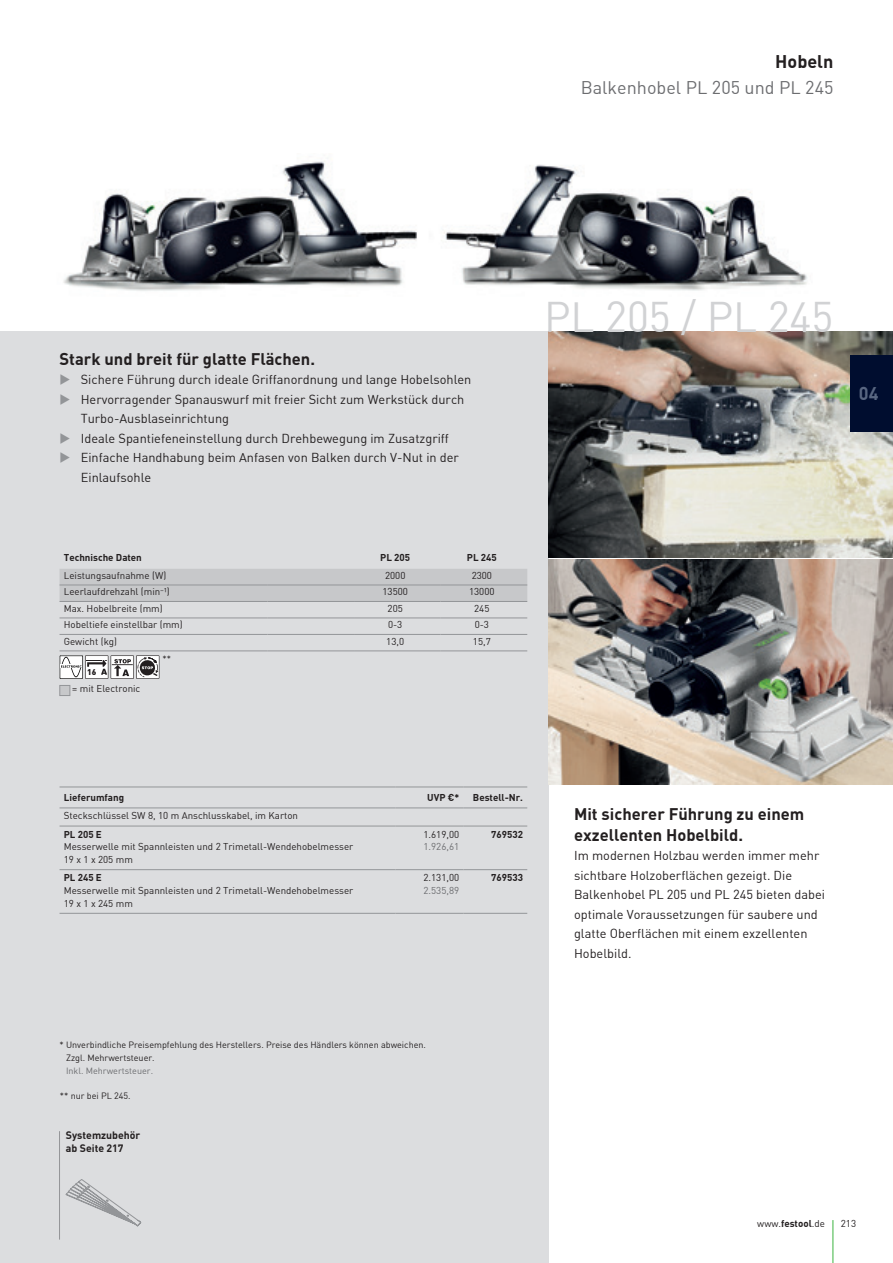
<style>
.page{position:relative;width:893px;height:1263px;background:#fff}
.page>*{position:absolute;margin:0;border:0;box-sizing:border-box;transform-origin:0 0}
.t1{font:42px "DIN Pro";color:#d1d2d4}
.t2{font:18px "DIN Pro";color:#6c6d70}
.t3{font:700 18px "DIN Pro";color:#231f20}
.t4{font:700 18px "DIN Pro";color:#586681}
.t5{font:700 16.5px/21px "DIN Pro";color:#231f20}
.t6{font:12.75px/19.5px "DIN Pro";color:#231f20}
.t7{font:700 10.5px/13.5px "DIN Pro";color:#231f20}
.t8{font:9.75px/12.8px "DIN Pro";color:#231f20}
.t9{font:700 9.75px "DIN Pro";color:#231f20}
.t10{font:9.75px "DIN Pro";color:#6c6d70}
.t11{font:9px/12.8px "DIN Pro";color:#231f20}
.t12{font:9px "DIN Pro";color:#6c6d70}
.t13{font:900 8.25px "DIN Pro";color:#231f20}
.s1{color:#939598}
.s2{font-weight:700}
</style>
<div class="page">
<div style="left:0;top:332px;width:549px;height:931px;background:#dcdddf"></div>
<hr style="left:59px;top:1131px;width:1px;height:108px;background:#939598">
<svg style="left:66px;top:1179px;width:75px;height:47px"></svg>
<img style="left:549px;top:332px;width:344px;height:225px">
<img style="left:549px;top:559px;width:344px;height:225px">
<img style="left:63px;top:161px;width:745px;height:130px">
<hr style="left:832px;top:1220px;width:1px;height:43px;background:#45b749">
<div style="left:850px;top:355px;width:43px;height:77px;background:#000d2f"></div>
<svg style="left:60px;top:617px;width:467px;height:34px"></svg>
<div style="left:60px;top:569px;width:467px;height:32px;background:#c7c8ca"></div>
<hr style="left:60px;top:585px;width:207px;height:1px;background:#939598">
<hr style="left:267px;top:585px;width:87px;height:1px;background:#939598">
<hr style="left:354px;top:585px;width:87px;height:1px;background:#939598">
<hr style="left:441px;top:585px;width:86px;height:1px;background:#939598">
<hr style="left:60px;top:601px;width:207px;height:1px;background:#939598">
<hr style="left:267px;top:601px;width:87px;height:1px;background:#939598">
<hr style="left:354px;top:601px;width:87px;height:1px;background:#939598">
<hr style="left:441px;top:601px;width:86px;height:1px;background:#939598">
<hr style="left:60px;top:618px;width:207px;height:1px;background:#939598">
<hr style="left:267px;top:618px;width:87px;height:1px;background:#939598">
<hr style="left:354px;top:618px;width:87px;height:1px;background:#939598">
<hr style="left:441px;top:618px;width:86px;height:1px;background:#939598">
<hr style="left:60px;top:634px;width:207px;height:1px;background:#939598">
<hr style="left:267px;top:634px;width:87px;height:1px;background:#939598">
<hr style="left:354px;top:634px;width:87px;height:1px;background:#939598">
<hr style="left:441px;top:634px;width:86px;height:1px;background:#939598">
<hr style="left:60px;top:651px;width:207px;height:1px;background:#939598">
<hr style="left:267px;top:651px;width:87px;height:1px;background:#939598">
<hr style="left:354px;top:651px;width:87px;height:1px;background:#939598">
<hr style="left:441px;top:651px;width:86px;height:1px;background:#939598">
<svg style="left:60px;top:655px;width:98px;height:24px;background:#bbbaba"></svg>
<div style="left:60px;top:685px;width:10px;height:11px;background:#c7c8ca;border:1px solid #939598"></div>
<hr style="left:60px;top:787px;width:335px;height:1px;background:#939598">
<hr style="left:395px;top:787px;width:68px;height:1px;background:#939598">
<hr style="left:463px;top:787px;width:64px;height:1px;background:#939598">
<hr style="left:60px;top:808px;width:335px;height:1px;background:#939598">
<hr style="left:395px;top:808px;width:68px;height:1px;background:#939598">
<hr style="left:463px;top:808px;width:64px;height:1px;background:#939598">
<hr style="left:60px;top:826px;width:335px;height:1px;background:#939598">
<hr style="left:395px;top:826px;width:68px;height:1px;background:#939598">
<hr style="left:463px;top:826px;width:64px;height:1px;background:#939598">
<hr style="left:60px;top:869px;width:335px;height:1px;background:#939598">
<hr style="left:395px;top:869px;width:68px;height:1px;background:#939598">
<hr style="left:463px;top:869px;width:64px;height:1px;background:#939598">
<hr style="left:60px;top:913px;width:335px;height:1px;background:#939598">
<hr style="left:395px;top:913px;width:68px;height:1px;background:#939598">
<hr style="left:463px;top:913px;width:64px;height:1px;background:#939598">
<h2 class="t3" style="left:775px;top:51px;width:60px">Hobeln</h2>
<h2 class="t2" style="left:581px;top:77px;width:254px">Balkenhobel PL 205 und PL 245</h2>
<p class="t5" style="left:60px;top:348px;width:257px">Stark und breit für glatte Flächen.</p>
<p class="t6" style="left:60px;top:370px;width:413px"><span class="s1">◆</span> Sichere Führung durch ideale Griffanordnung und lange Hobelsohlen</p>
<p class="t6" style="left:81px;top:390px;width:385px;text-indent:-21px"><span class="s1">◆</span> Hervorragender Spanauswurf mit freier Sicht zum Werkstück durch<br>Turbo-Ausblaseinrichtung</p>
<p class="t6" style="left:60px;top:428px;width:391px"><span class="s1">◆</span> Ideale Spantiefeneinstellung durch Drehbewegung im Zusatzgriff</p>
<p class="t6" style="left:81px;top:448px;width:380px;text-indent:-21px"><span class="s1">◆</span> Einfache Handhabung beim Anfasen von Balken durch V-Nut in der<br>Einlaufsohle</p>
<p class="t9" style="left:64px;top:551px;width:80px">Technische Daten</p>
<p class="t9" style="left:380px;top:551px;width:31px">PL 205</p>
<p class="t9" style="left:467px;top:551px;width:31px">PL 245</p>
<p class="t8" style="left:64px;top:569px;width:104px">Leistungsaufnahme (W)</p>
<p class="t8" style="left:385px;top:569px;width:22px">2000</p>
<p class="t8" style="left:472px;top:569px;width:22px">2300</p>
<p class="t8" style="left:64px;top:586px;width:107px">Leerlaufdrehzahl (min⁻¹)</p>
<p class="t8" style="left:382px;top:586px;width:27px">13500</p>
<p class="t8" style="left:469px;top:586px;width:27px">13000</p>
<p class="t8" style="left:64px;top:602px;width:100px">Max. Hobelbreite (mm)</p>
<p class="t8" style="left:388px;top:602px;width:17px">205</p>
<p class="t8" style="left:474px;top:602px;width:17px">245</p>
<p class="t8" style="left:64px;top:619px;width:120px">Hobeltiefe einstellbar (mm)</p>
<p class="t8" style="left:388px;top:619px;width:16px">0-3</p>
<p class="t8" style="left:475px;top:619px;width:16px">0-3</p>
<p class="t8" style="left:64px;top:635px;width:55px">Gewicht (kg)</p>
<p class="t8" style="left:386px;top:635px;width:19px">13,0</p>
<p class="t8" style="left:473px;top:635px;width:19px">15,7</p>
<p class="t13" style="left:87px;top:666px;width:11px">16</p>
<p class="t8" style="left:72px;top:682px;width:70px">= mit Electronic</p>
<p class="t11" style="left:162px;top:652px;width:10px">**</p>
<h1 class="t1" style="left:544px;top:293px;width:291px">PL 205 / PL 245</h1>
<h2 class="t4" style="left:859px;top:383px;width:21px">04</h2>
<p class="t9" style="left:64px;top:792px;width:62px">Lieferumfang</p>
<p class="t9" style="left:427px;top:792px;width:34px">UVP €*</p>
<p class="t9" style="left:473px;top:792px;width:52px">Bestell-Nr.</p>
<p class="t8" style="left:64px;top:810px;width:236px">Steckschlüssel SW 8, 10 m Anschlusskabel, im Karton</p>
<p class="t9" style="left:64px;top:828px;width:40px">PL 205 E</p>
<p class="t8" style="left:64px;top:840px;width:291px">Messerwelle mit Spannleisten und 2 Trimetall-Wendehobelmesser<br>19 x 1 x 205 mm</p>
<p class="t8" style="left:423px;top:828px;width:37px">1.619,00</p>
<p class="t10" style="left:423px;top:841px;width:37px">1.926,61</p>
<p class="t9" style="left:491px;top:828px;width:33px">769532</p>
<p class="t9" style="left:64px;top:872px;width:40px">PL 245 E</p>
<p class="t8" style="left:64px;top:884px;width:291px">Messerwelle mit Spannleisten und 2 Trimetall-Wendehobelmesser<br>19 x 1 x 245 mm</p>
<p class="t8" style="left:423px;top:871px;width:37px">2.131,00</p>
<p class="t10" style="left:423px;top:885px;width:37px">2.535,89</p>
<p class="t9" style="left:491px;top:872px;width:33px">769533</p>
<p class="t11" style="left:66px;top:1039px;width:361px;text-indent:-7px">* Unverbindliche Preisempfehlung des Herstellers. Preise des Händlers können abweichen.<br>Zzgl. Mehrwertsteuer.</p>
<p class="t12" style="left:66px;top:1065px;width:89px">Inkl. Mehrwertsteuer.</p>
<p class="t11" style="left:60px;top:1090px;width:72px">** nur bei PL 245.</p>
<p class="t7" style="left:66px;top:1128px;width:76px">Systemzubehör ab Seite 217</p>
<p class="t5" style="left:574px;top:804px;width:232px">Mit sicherer Führung zu einem exzellenten Hobelbild.</p>
<p class="t6" style="left:574px;top:846px;width:252px">Im modernen Holzbau werden immer mehr sichtbare Holzoberflächen gezeigt. Die Balkenhobel PL 205 und PL 245 bieten dabei optimale Voraussetzungen für saubere und glatte Oberflächen mit einem exzellenten Hobelbild.</p>
<p class="t8" style="left:757px;top:1218px;width:69px">www.<span class="s2">festool</span>.de</p>
<p class="t8" style="left:841px;top:1218px;width:17px">213</p>
</div>
